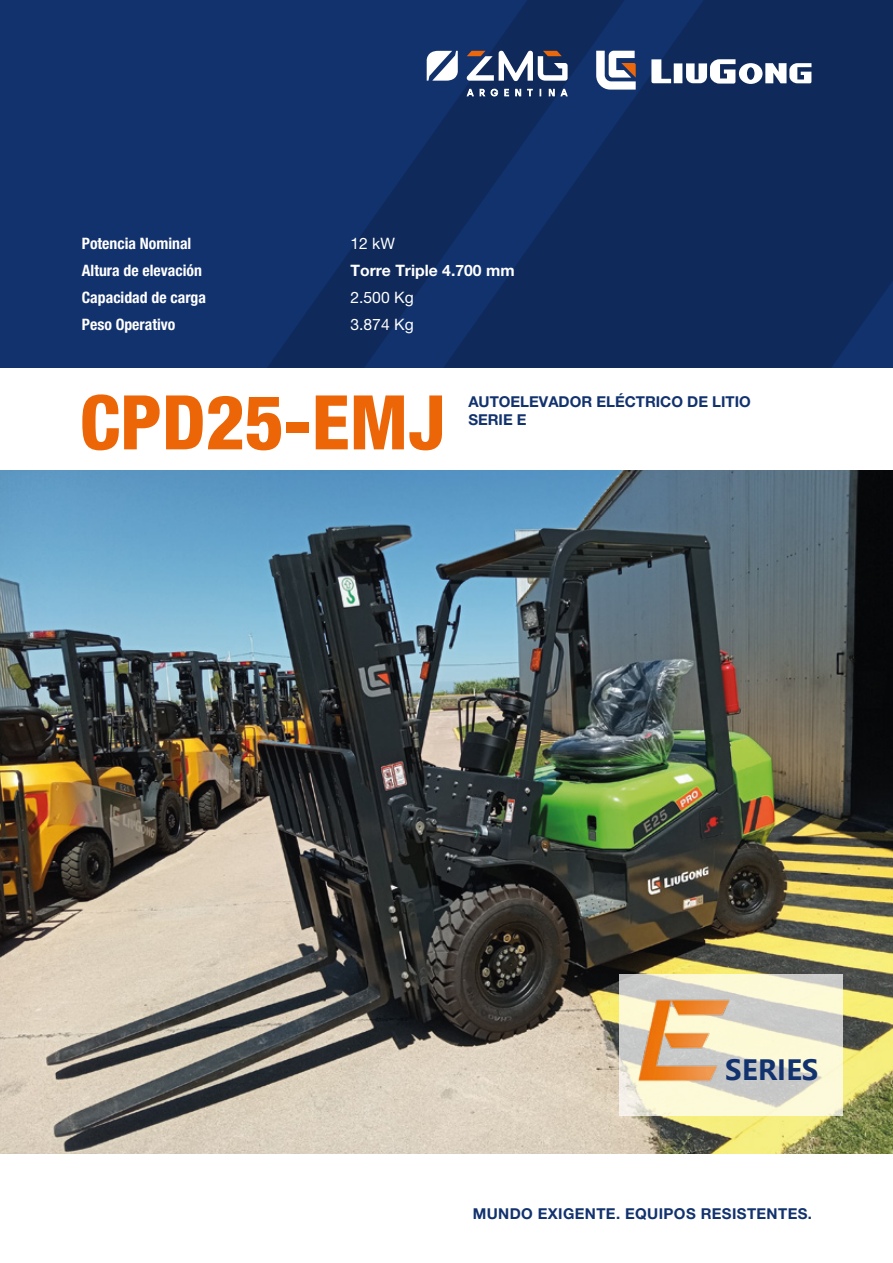
<style>
.page{position:relative;width:893px;height:1263px;background:#fff}
.page>*{position:absolute;margin:0;border:0;box-sizing:border-box;transform-origin:0 0}
.t1{font:800 condensed 75.45px "Helvetica Neue LT Pro";color:#ec6608}
.t2{font:700 27.6px "Microsoft Ya Hei";color:#12326e}
.t3{font:700 condensed 15.75px/27px "Helvetica Neue LT Pro";color:#fff}
.t4{font:15.75px/27px "Helvetica Neue LT Pro";color:#fff}
.t5{font:700 15.75px "Helvetica Neue LT Pro";color:#fff}
.t6{font:700 15px/18px "Helvetica Neue LT Pro";color:#12326e}
.t7{font:700 15px "Helvetica Neue LT Pro";letter-spacing:.025em;color:#12326e}
</style>
<div class="page">
<img style="left:0;top:471px;width:893px;height:683px">
<svg style="left:620px;top:974px;width:223px;height:142px;background:#e8e7d1"></svg>
<div style="left:0;top:0;width:893px;height:368px;background:#12326e"></div>
<svg style="left:267px;top:50px;width:176px;height:318px"></svg>
<svg style="left:443px;top:0;width:450px;height:368px;fill:#0e295a"></svg>
<svg style="left:466px;top:51px;width:102px;height:47px;background:#5e6c8b"></svg>
<svg style="left:427px;top:51px;width:31px;height:30px"></svg>
<svg style="left:651px;top:59px;width:160px;height:25px;background:#939fb5"></svg>
<svg style="left:596px;top:51px;width:40px;height:39px"></svg>
<img style="left:626px;top:981px;width:117px;height:117px">
<p class="t3" style="left:82px;top:229px;width:126px">Potencia Nominal<br>Altura de elevación<br>Capacidad de carga<br>Peso Operativo</p>
<p class="t4" style="left:350px;top:230px;width:46px">12 kW</p>
<p class="t5" style="left:350px;top:261px;width:166px">Torre Triple 4.700 mm</p>
<p class="t4" style="left:350px;top:284px;width:65px">2.500 Kg<br>3.874 Kg</p>
<h1 class="t1" style="left:80px;top:376px;width:368px">CPD25-EMJ</h1>
<p class="t6" style="left:468px;top:392px;width:284px">AUTOELEVADOR ELÉCTRICO DE LITIO<br>SERIE E</p>
<h2 class="t2" style="left:725px;top:1051px;width:95px">SERIES</h2>
<p class="t7" style="left:473px;top:1204px;width:341px">MUNDO EXIGENTE. EQUIPOS RESISTENTES.</p>
</div>
